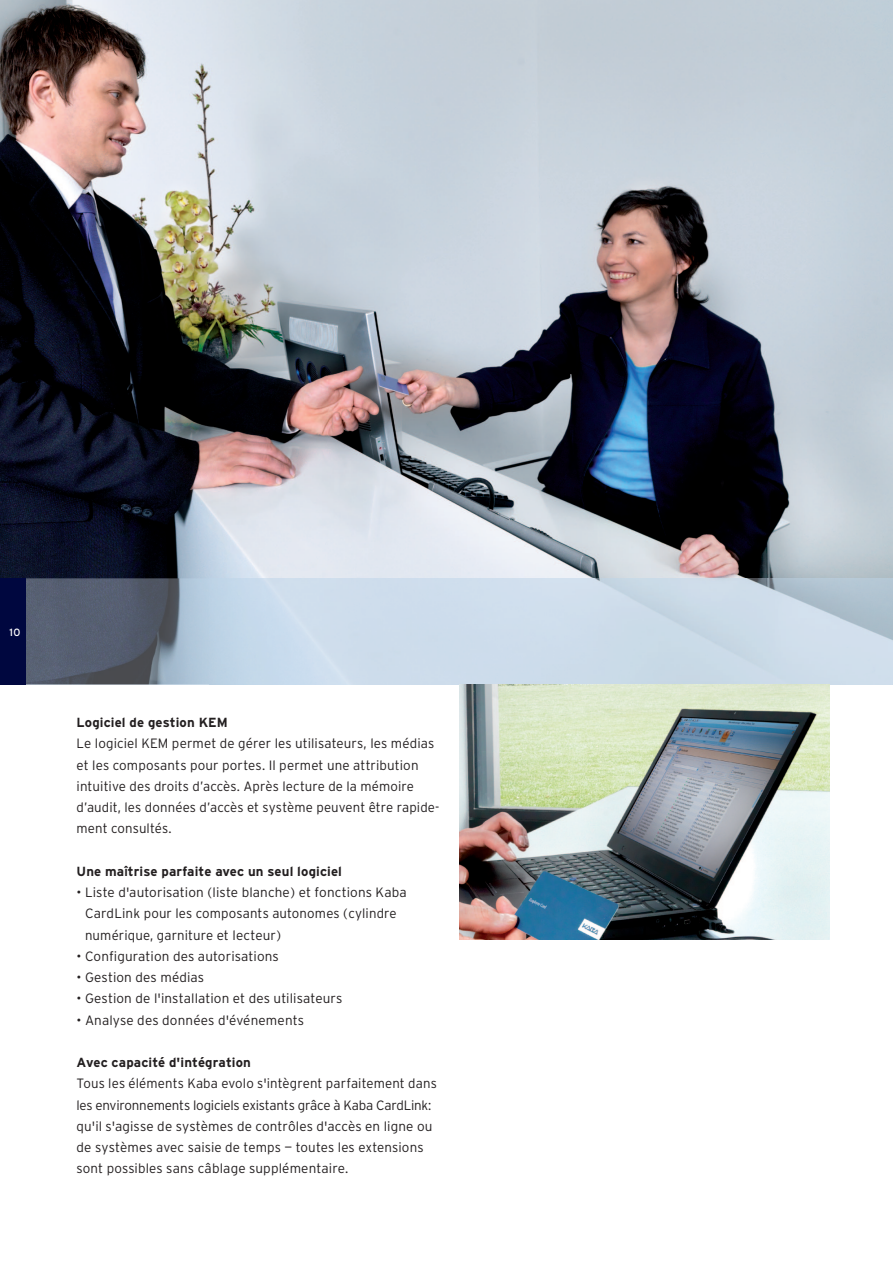
<style>
.page{position:relative;width:893px;height:1263px;background:#fff}
.page>*{position:absolute;margin:0;border:0;box-sizing:border-box;transform-origin:0 0}
.t1{font:300 13.5px/21.3px "Interstate";letter-spacing:.01em;color:#231f20}
.t2{font:700 13.2px "Interstate";letter-spacing:.01em;color:#231f20}
.t3{font:10.5px "Interstate";color:#fff}
.s1{font-family:"Arial";font-size:13.5px}
</style>
<div class="page">
<img style="left:0;top:0;width:893px;height:684px">
<hr style="left:26px;top:684px;width:867px;height:1px;background:#dce8f3">
<img style="left:459px;top:685px;width:370px;height:254px">
<div style="left:0;top:578px;width:26px;height:107px;background:#00073f"></div>
<p class="t3" style="left:9px;top:626px;width:12px">10</p>
<p class="t3" style="left:11px;top:626px;width:9px">11</p>
<p class="t2" style="left:77px;top:715px;width:153px">Logiciel de gestion KEM</p>
<p class="t1" style="left:77px;top:733px;width:365px">Le logiciel KEM permet de gérer les utilisateurs, les médias et les composants pour portes. Il permet une attribution intuitive des droits d’accès. Après lecture de la mémoire d’audit, les données d’accès et système peuvent être rapide&shy;ment consultés.</p>
<p class="t2" style="left:77px;top:864px;width:267px">Une ma<span class="s1">î</span>trise parfaite avec un seul logiciel</p>
<p class="t1" style="left:85px;top:881px;width:323px;text-indent:-9px">• Liste d'autorisation ( liste blanche ) et fonctions Kaba<br>CardLink pour les composants autonomes ( cylindre numérique, garniture et lecteur )</p>
<p class="t1" style="left:77px;top:945px;width:204px">• Configuration des autorisations</p>
<p class="t1" style="left:77px;top:966px;width:129px">• Gestion des médias</p>
<p class="t1" style="left:77px;top:988px;width:267px">• Gestion de l'installation et des utilisateurs</p>
<p class="t1" style="left:77px;top:1009px;width:229px">• Analyse des données d'événements</p>
<p class="t2" style="left:77px;top:1055px;width:176px">Avec capacité d'intégration</p>
<p class="t1" style="left:77px;top:1073px;width:362px">Tous les éléments Kaba evolo s'intègrent parfaitement dans les environnements logiciels existants grâce à Kaba CardLink: qu'il s'agisse de systèmes de contrôles d'accès en ligne ou de systèmes avec saisie de temps — toutes les extensions sont possibles sans câblage supplémentaire.</p>
</div>
